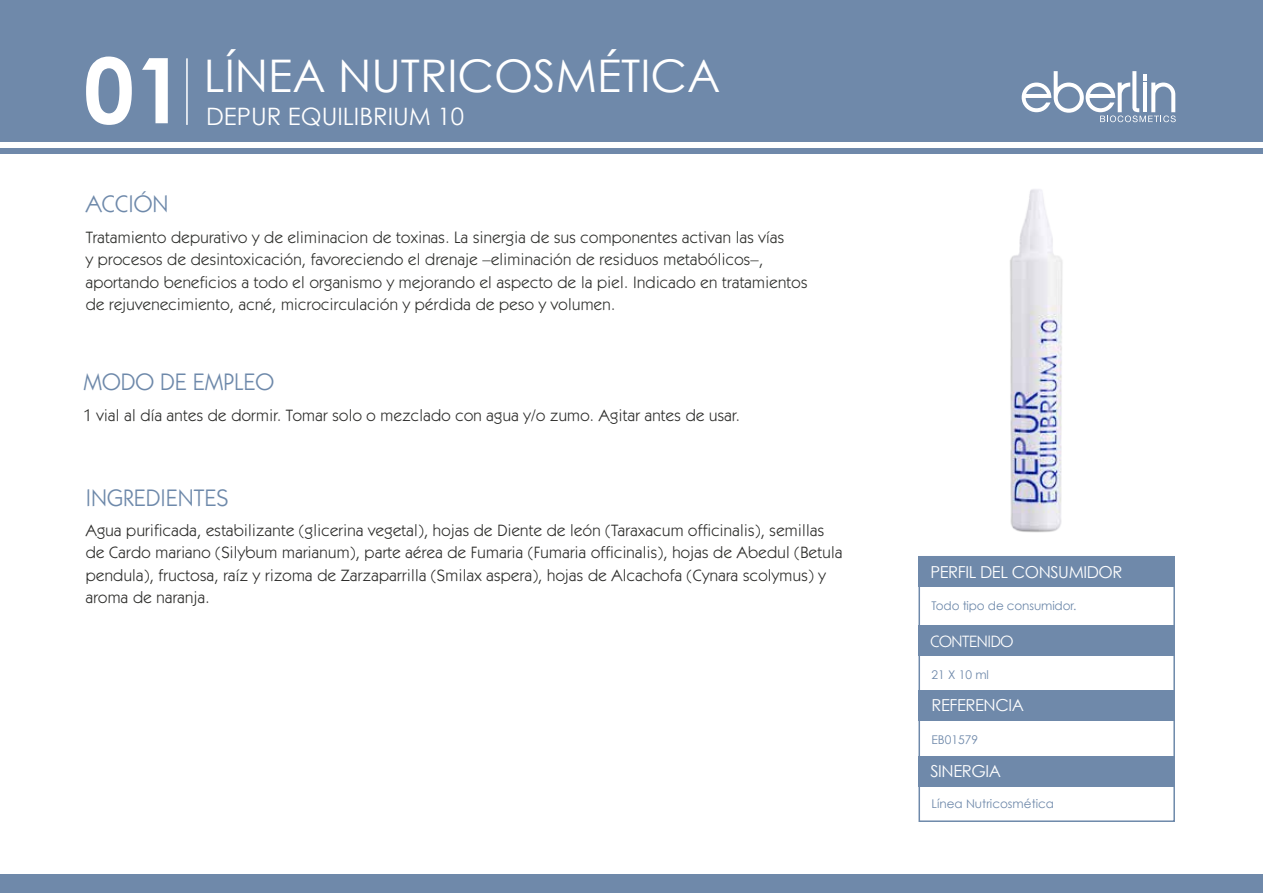
<style>
.page{position:relative;width:1263px;height:893px;background:#fff}
.page>*{position:absolute;margin:0;border:0;box-sizing:border-box;transform-origin:0 0}
.t1{font:700 90.6px "Century Gothic";color:#fff}
.t2{font:45px "Century Gothic";color:#fff}
.t3{font:24px "ITC Kabel Std";color:#6e89aa}
.t4{font:24px "Century Gothic";color:#fff}
.t5{font:16.5px/22.5px "Itc Kabel";letter-spacing:.02em;color:#2d2e2b}
.t6{font:16.5px/22.5px "ITC Kabel Std";letter-spacing:.02em;color:#2c2c2a}
.t7{font:16.5px "Itc Kabel";letter-spacing:.02em;color:#2c2c2a}
.t8{font:16.5px "Century Gothic";letter-spacing:-.025em;color:#fff}
.t9{font:16.5px "Itc Kabel";letter-spacing:-.025em;color:#fff}
.t10{font:12px "Century Gothic";color:#6f89aa}
.t11{font:12px "Century Gothic";letter-spacing:-.01em;color:#6e89aa}
</style>
<div class="page">
<div style="left:0;top:0;width:1263px;height:142px;background:#6f89aa"></div>
<div style="left:0;top:874px;width:1263px;height:19px;background:#6f89aa"></div>
<div style="left:918px;top:556px;width:257px;height:266px;border:2px solid #6e89aa"></div>
<div style="left:918px;top:625px;width:257px;height:31px;background:#6f89aa"></div>
<div style="left:918px;top:556px;width:257px;height:31px;background:#6f89aa"></div>
<div style="left:918px;top:691px;width:257px;height:30px;background:#6f89aa"></div>
<div style="left:918px;top:756px;width:257px;height:31px;background:#6f89aa"></div>
<div style="left:0;top:148px;width:1263px;height:5px;background:#6f89aa"></div>
<svg style="left:1022px;top:71px;width:154px;height:51px"></svg>
<img style="left:1010px;top:189px;width:53px;height:344px">
<hr style="left:186px;top:58px;width:2px;height:67px;background:#fff">
<h1 class="t1" style="left:84px;top:39px;width:103px">01</h1>
<h3 class="t3" style="left:86px;top:191px;width:84px">ACCIÓN</h3>
<h2 class="t2" style="left:204px;top:57px;width:518px">LÍNEA NUTRICOSMÉTICA</h2>
<h3 class="t4" style="left:206px;top:107px;width:260px">DEPUR EQUILIBRIUM 10</h3>
<p class="t5" style="left:86px;top:227px;width:723px">Tratamiento depurativo y de eliminacion de toxinas. La sinergia de sus componentes activan las vías<br>y procesos de desintoxicación, favoreciendo el drenaje –eliminación de residuos metabólicos–, aportando beneficios a todo el organismo y mejorando el aspecto de la piel. Indicado en tratamientos de rejuvenecimiento, acné, microcirculación y pérdida de peso y volumen.</p>
<h3 class="t3" style="left:84px;top:369px;width:192px">MODO DE EMPLEO</h3>
<p class="t7" style="left:84px;top:409px;width:658px">1 vial al día antes de dormir. Tomar solo o mezclado con agua y/o zumo. Agitar antes de usar.</p>
<h3 class="t3" style="left:86px;top:485px;width:144px">INGREDIENTES</h3>
<p class="t6" style="left:86px;top:519px;width:758px">Agua purificada, estabilizante (glicerina vegetal), hojas de Diente de león (Taraxacum officinalis), semillas de Cardo mariano (Silybum marianum), parte aérea de Fumaria (Fumaria officinalis), hojas de Abedul (Betula pendula), fructosa, raíz y rizoma de Zarzaparrilla (Smilax aspera), hojas de Alcachofa (Cynara scolymus) y aroma de naranja.</p>
<p class="t8" style="left:930px;top:565px;width:194px">PERFIL DEL CONSUMIDOR</p>
<p class="t11" style="left:931px;top:601px;width:146px">Todo tipo de consumidor.</p>
<p class="t9" style="left:930px;top:635px;width:84px">CONTENIDO</p>
<p class="t10" style="left:931px;top:669px;width:59px">21 X 10 ml</p>
<p class="t8" style="left:931px;top:699px;width:94px">REFERENCIA</p>
<p class="t10" style="left:931px;top:734px;width:48px">EB01579</p>
<p class="t8" style="left:930px;top:764px;width:72px">SINERGIA</p>
<p class="t10" style="left:931px;top:798px;width:124px">Línea Nutricosmética</p>
</div>
